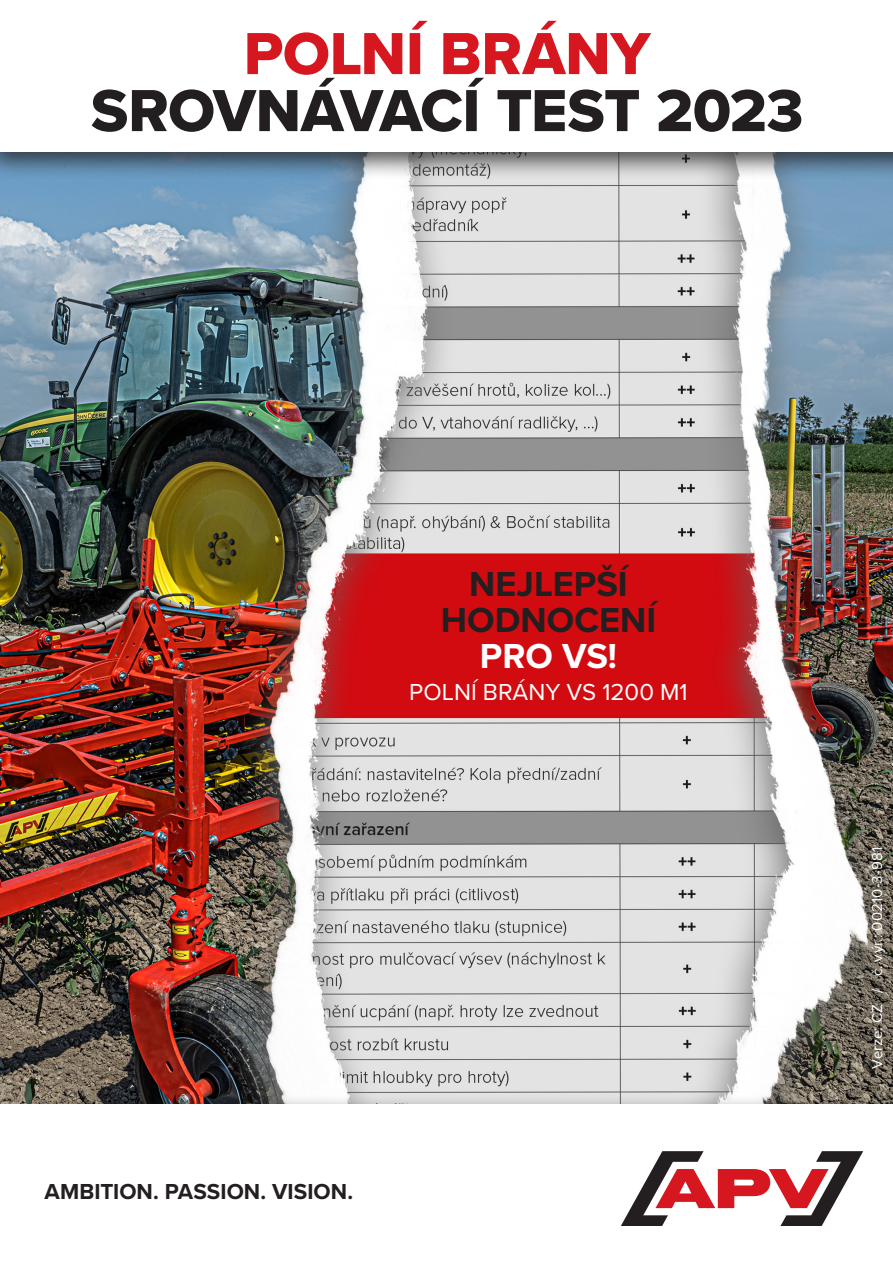
<style>
.page{position:relative;width:893px;height:1263px;background:#fff}
.page>*{position:absolute;margin:0;border:0;box-sizing:border-box;transform-origin:0 0}
.t1{font:61.5px "Proxima Nova Extrabld";letter-spacing:-.01em;color:#231f20}
.t2{font:61.5px "Proxima Nova Extrabld";letter-spacing:-.005em;color:#d7171f}
.t3{font:700 36px/36px "Proxima Nova";color:#231f20;text-align:center}
.t4{font:700 36px "Proxima Nova";color:#fff}
.t5{font:24px "Proxima Nova";color:#fff}
.t6{font:700 22.5px "Proxima Nova";color:#231f20}
.t7{font:15px "Proxima Nova";letter-spacing:.01em;color:#fff}
</style>
<div class="page">
<img style="left:0;top:180px;width:893px;height:915px">
<div style="left:0;top:1095px;width:893px;height:168px;background:#231f20;opacity:.75"></div>
<div style="left:0;top:1104px;width:893px;height:159px;background:#fff"></div>
<div style="left:0;top:0;width:893px;height:180px;background:#231f20;opacity:.75"></div>
<div style="left:0;top:0;width:893px;height:152px;background:#fff"></div>
<svg style="left:621px;top:1151px;width:242px;height:75px"></svg>
<p class="t2" style="left:244px;top:8px;width:408px">POLNÍ BRÁNY</p>
<p class="t1" style="left:91px;top:65px;width:714px">SROVNÁVACÍ TEST 2023</p>
<p class="t3" style="left:441px;top:565px;width:217px">NEJLEPŠÍ<br>HODNOCENÍ</p>
<p class="t4" style="left:480px;top:629px;width:139px">PRO VS!</p>
<p class="t5" style="left:409px;top:674px;width:280px">POLNÍ BRÁNY VS 1200 M1</p>
<p class="t6" style="left:45px;top:1175px;width:310px">AMBITION. PASSION. VISION.</p>
<p class="t7" style="left:866px;top:1069px;width:223px;rotate:-90deg">Verze: CZ / č. výr.: 00210-3-981</p>
</div>
